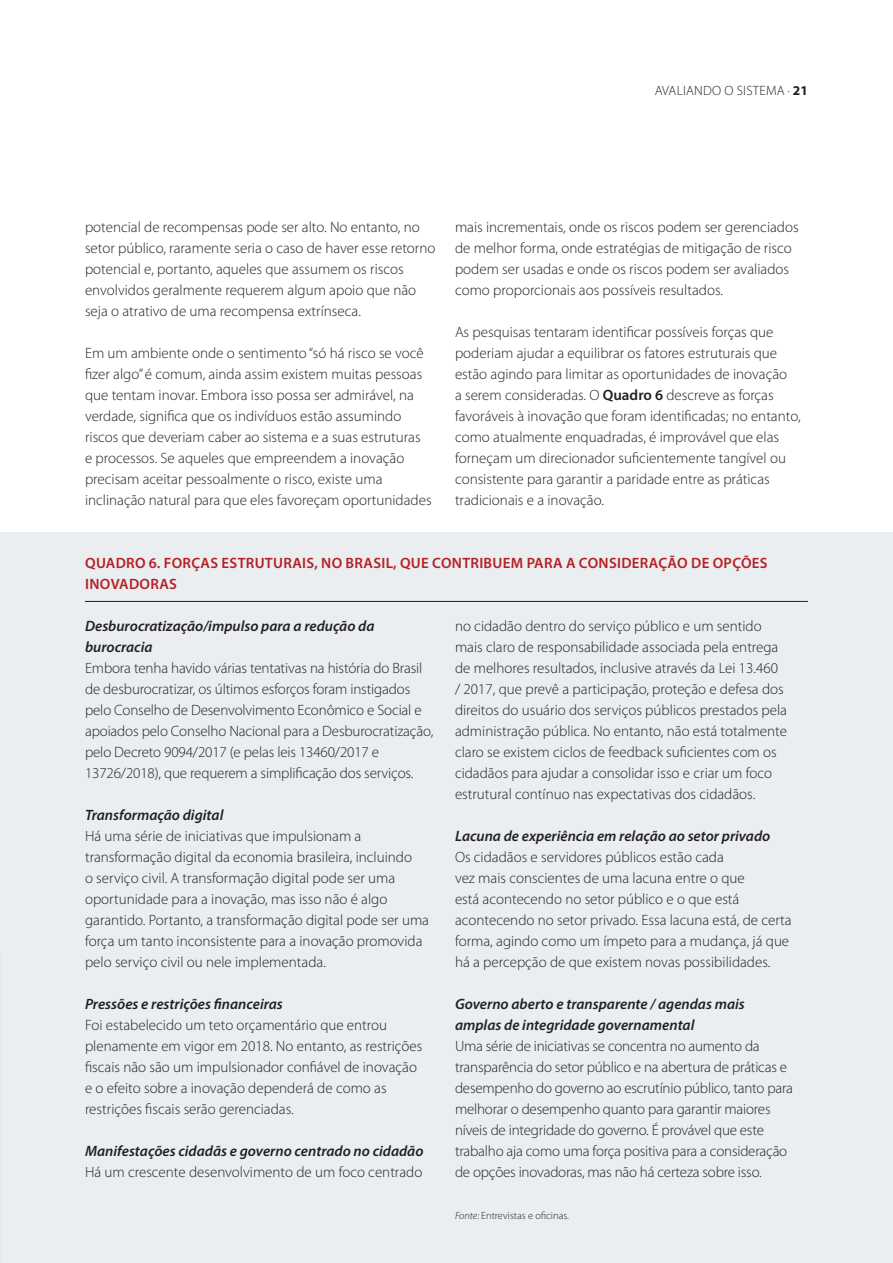
<style>
.page{position:relative;width:893px;height:1263px;background:#fff}
.page>*{position:absolute;margin:0;border:0;box-sizing:border-box;transform-origin:0 0}
.t1{font:300 15px/21px "Myriad Pro";color:#231f20}
.t2{font:italic 600 15px/21px "Myriad Pro";color:#231f20}
.Heading_2{font:600 15px/21px "Myriad Pro";letter-spacing:.02em;color:#b62024}
.t3{font:300 13.5px "Myriad Pro";letter-spacing:.02em;color:#231f20}
.t4{font:300 10.5px "Myriad Pro";color:#231f20}
.s1{font-weight:700}
.s2{font-weight:600}
.s3{font-style:italic}
</style>
<div class="page">
<div style="left:0;top:533px;width:893px;height:730px;background:#eaeef0"></div>
<hr style="left:85px;top:601px;width:723px;height:1px;background:#231f20">
<p class="t3" style="left:655px;top:83px;width:155px">AVALIANDO O SISTEMA . <span class="s1">21</span></p>
<p class="t1" style="left:85px;top:216px;width:352px">potencial de recompensas pode ser alto. No entanto, no setor público, raramente seria o caso de haver esse retorno potencial e, portanto, aqueles que assumem os riscos envolvidos geralmente requerem algum apoio que não seja o atrativo de uma recompensa extrínseca.</p>
<p class="t1" style="left:85px;top:342px;width:348px">Em um ambiente onde o sentimento “só há risco se você fizer algo” é comum, ainda assim existem muitas pessoas que tentam inovar. Embora isso possa ser admirável, na verdade, significa que os indivíduos estão assumindo riscos que deveriam caber ao sistema e a suas estruturas e processos. Se aqueles que empreendem a inovação precisam aceitar pessoalmente o risco, existe uma inclinação natural para que eles favoreçam oportunidades</p>
<p class="t1" style="left:455px;top:216px;width:345px">mais incrementais, onde os riscos podem ser gerenciados de melhor forma, onde estratégias de mitigação de risco podem ser usadas e onde os riscos podem ser avaliados como proporcionais aos possíveis resultados.</p>
<p class="t1" style="left:455px;top:321px;width:347px">As pesquisas tentaram identificar possíveis forças que poderiam ajudar a equilibrar os fatores estruturais que estão agindo para limitar as oportunidades de inovação<br>a serem consideradas. O <span class="s2">Quadro 6</span> descreve as forças favoráveis à inovação que foram identificadas; no entanto, como atualmente enquadradas, é improvável que elas forneçam um direcionador suficientemente tangível ou consistente para garantir a paridade entre as práticas tradicionais e a inovação.</p>
<p class="Heading_2" style="left:85px;top:552px;width:684px">QUADRO 6. FORÇAS ESTRUTURAIS, NO BRASIL, QUE CONTRIBUEM PARA A CONSIDERAÇÃO DE OPÇÕES<br>INOVADORAS</p>
<p class="t2" style="left:85px;top:615px;width:291px">Desburocratização/impulso para a redução da burocracia</p>
<p class="t1" style="left:85px;top:657px;width:350px">Embora tenha havido várias tentativas na história do Brasil de desburocratizar, os últimos esforços foram instigados pelo Conselho de Desenvolvimento Econômico e Social e apoiados pelo Conselho Nacional para a Desburocratização, pelo Decreto 9094/2017 (e pelas leis 13460/2017 e 13726/2018), que requerem a simplificação dos serviços.</p>
<p class="t2" style="left:85px;top:804px;width:140px">Transformação digital</p>
<p class="t1" style="left:85px;top:825px;width:346px">Há uma série de iniciativas que impulsionam a transformação digital da economia brasileira, incluindo<br>o serviço civil. A transformação digital pode ser uma oportunidade para a inovação, mas isso não é algo garantido. Portanto, a transformação digital pode ser uma força um tanto inconsistente para a inovação promovida pelo serviço civil ou nele implementada.</p>
<p class="t2" style="left:85px;top:993px;width:199px">Pressões e restrições financeiras</p>
<p class="t1" style="left:85px;top:1014px;width:339px">Foi estabelecido um teto orçamentário que entrou plenamente em vigor em 2018. No entanto, as restrições fiscais não são um impulsionador confiável de inovação e o efeito sobre a inovação dependerá de como as restrições fiscais serão gerenciadas.</p>
<p class="t2" style="left:85px;top:1140px;width:340px">Manifestações cidadãs e governo centrado no cidadão</p>
<p class="t1" style="left:85px;top:1161px;width:339px">Há um crescente desenvolvimento de um foco centrado</p>
<p class="t1" style="left:455px;top:615px;width:334px">no cidadão dentro do serviço público e um sentido mais claro de responsabilidade associada pela entrega de melhores resultados, inclusive através da Lei 13.460 / 2017, que prevê a participação, proteção e defesa dos direitos do usuário dos serviços públicos prestados pela administração pública. No entanto, não está totalmente claro se existem ciclos de feedback suficientes com os cidadãos para ajudar a consolidar isso e criar um foco estrutural contínuo nas expectativas dos cidadãos.</p>
<p class="t2" style="left:455px;top:825px;width:317px">Lacuna de experiência em relação ao setor privado</p>
<p class="t1" style="left:455px;top:846px;width:338px">Os cidadãos e servidores públicos estão cada<br>vez mais conscientes de uma lacuna entre o que<br>está acontecendo no setor público e o que está acontecendo no setor privado. Essa lacuna está, de certa forma, agindo como um ímpeto para a mudança, já que há a percepção de que existem novas possibilidades.</p>
<p class="t2" style="left:455px;top:993px;width:291px">Governo aberto e transparente / agendas mais amplas de integridade governamental</p>
<p class="t1" style="left:455px;top:1035px;width:339px">Uma série de iniciativas se concentra no aumento da transparência do setor público e na abertura de práticas e desempenho do governo ao escrutínio público, tanto para melhorar o desempenho quanto para garantir maiores níveis de integridade do governo. É provável que este trabalho aja como uma força positiva para a consideração de opções inovadoras, mas não há certeza sobre isso.</p>
<p class="t4" style="left:455px;top:1209px;width:116px"><span class="s3">Fonte:</span> Entrevistas e oficinas.</p>
</div>
